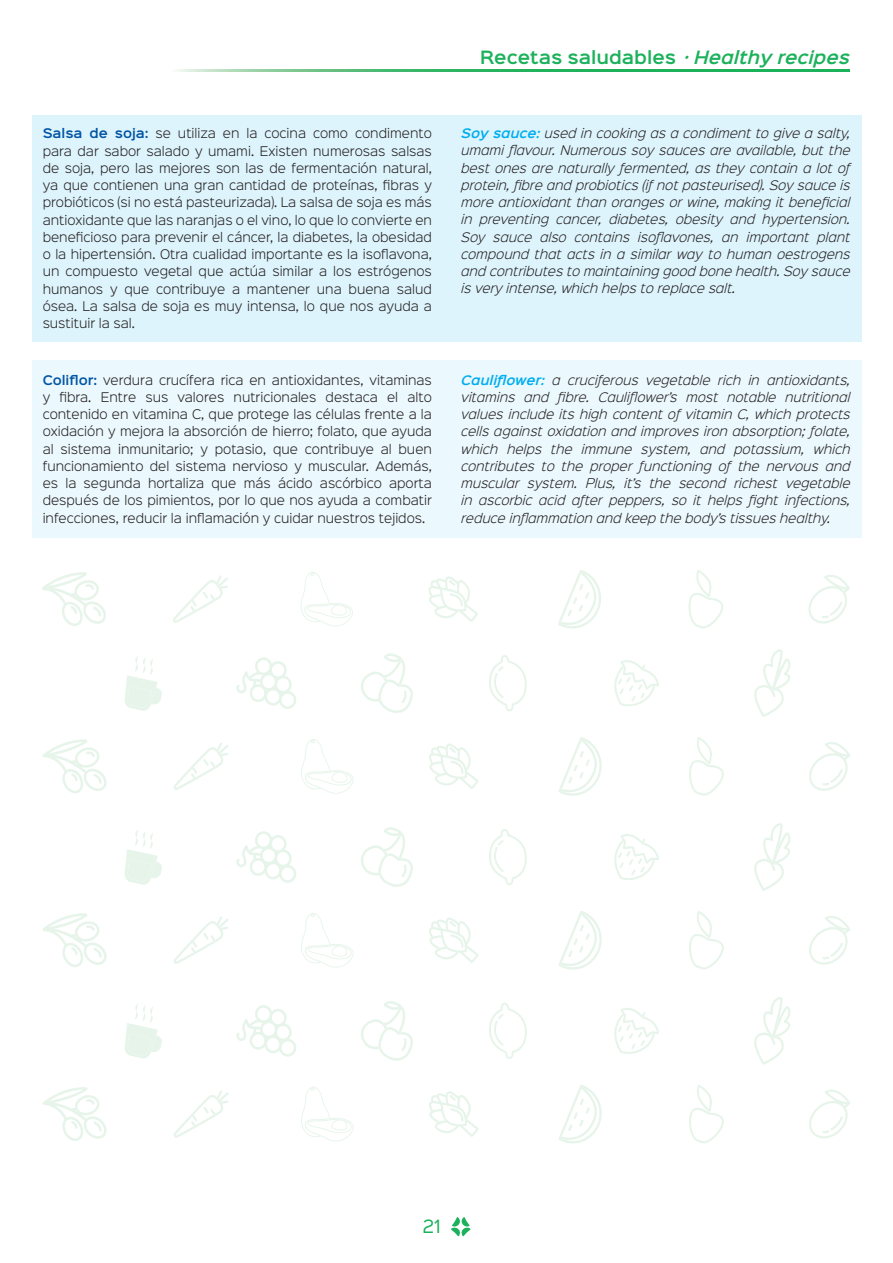
<style>
.page{position:relative;width:893px;height:1263px;background:#fff}
.page>*{position:absolute;margin:0;border:0;box-sizing:border-box;transform-origin:0 0}
.t1{font:600 16.5px "Sinkin Sans 600";color:#1cb15b}
.t2{font:16.5px "Sinkin Sans 400";color:#1cb15b}
.t3{font:300 12px/17.2px "Sinkin Sans 300";color:#231f20;text-align:justify}
.t4{font:italic 300 12px/17.2px "Sinkin Sans 300";color:#231f20;text-align:justify}
.s1{font-family:"Sinkin Sans 600";font-weight:600;color:#0155a5}
.s2{font-style:italic}
.s3{font-family:"Sinkin Sans 600";font-weight:600;color:#00aeef}
</style>
<div class="page">
<svg style="left:178px;top:70px;width:672px;height:2px"></svg>
<svg style="left:809px;top:742px;width:41px;height:49px"></svg>
<svg style="left:489px;top:655px;width:38px;height:56px"></svg>
<svg style="left:689px;top:737px;width:35px;height:59px"></svg>
<svg style="left:558px;top:737px;width:44px;height:59px"></svg>
<svg style="left:361px;top:653px;width:52px;height:60px"></svg>
<svg style="left:43px;top:739px;width:64px;height:54px"></svg>
<svg style="left:173px;top:743px;width:55px;height:47px"></svg>
<svg style="left:614px;top:660px;width:45px;height:46px"></svg>
<svg style="left:754px;top:649px;width:36px;height:68px"></svg>
<svg style="left:301px;top:739px;width:53px;height:55px"></svg>
<svg style="left:236px;top:657px;width:60px;height:52px"></svg>
<svg style="left:429px;top:744px;width:49px;height:45px"></svg>
<svg style="left:125px;top:656px;width:37px;height:55px"></svg>
<svg style="left:809px;top:916px;width:41px;height:49px"></svg>
<svg style="left:489px;top:829px;width:38px;height:56px"></svg>
<svg style="left:689px;top:911px;width:35px;height:58px"></svg>
<svg style="left:558px;top:911px;width:44px;height:59px"></svg>
<svg style="left:361px;top:827px;width:52px;height:60px"></svg>
<svg style="left:43px;top:913px;width:64px;height:54px"></svg>
<svg style="left:173px;top:917px;width:55px;height:47px"></svg>
<svg style="left:614px;top:834px;width:45px;height:46px"></svg>
<svg style="left:754px;top:823px;width:36px;height:68px"></svg>
<svg style="left:301px;top:913px;width:53px;height:55px"></svg>
<svg style="left:236px;top:831px;width:60px;height:52px"></svg>
<svg style="left:429px;top:917px;width:49px;height:46px"></svg>
<svg style="left:125px;top:830px;width:37px;height:55px"></svg>
<svg style="left:809px;top:1090px;width:41px;height:48px"></svg>
<svg style="left:489px;top:1003px;width:38px;height:56px"></svg>
<svg style="left:689px;top:1085px;width:35px;height:58px"></svg>
<svg style="left:558px;top:1085px;width:44px;height:58px"></svg>
<svg style="left:361px;top:1001px;width:52px;height:60px"></svg>
<svg style="left:43px;top:1087px;width:64px;height:54px"></svg>
<svg style="left:174px;top:1090px;width:54px;height:48px"></svg>
<svg style="left:614px;top:1008px;width:45px;height:46px"></svg>
<svg style="left:754px;top:997px;width:37px;height:68px"></svg>
<svg style="left:301px;top:1087px;width:53px;height:54px"></svg>
<svg style="left:236px;top:1005px;width:60px;height:52px"></svg>
<svg style="left:429px;top:1091px;width:49px;height:46px"></svg>
<svg style="left:125px;top:1004px;width:37px;height:54px"></svg>
<svg style="left:808px;top:575px;width:42px;height:48px"></svg>
<svg style="left:688px;top:570px;width:35px;height:58px"></svg>
<svg style="left:558px;top:570px;width:43px;height:58px"></svg>
<svg style="left:42px;top:572px;width:64px;height:54px"></svg>
<svg style="left:173px;top:575px;width:55px;height:48px"></svg>
<svg style="left:301px;top:572px;width:52px;height:55px"></svg>
<svg style="left:428px;top:576px;width:50px;height:46px"></svg>
<div style="left:32px;top:360px;width:829px;height:177px;background:#ebf8fd"></div>
<div style="left:32px;top:115px;width:829px;height:227px;background:#def4fc"></div>
<svg style="left:451px;top:1217px;width:20px;height:19px"></svg>
<p class="t3" style="left:43px;top:124px;width:391px"><span class="s1">Salsa de soja:</span> se utiliza en la cocina como condimento para dar sabor salado y umami. Existen numerosas salsas de soja, pero las mejores son las de fermentación natural, ya que contienen una gran cantidad de proteínas, fibras y probióticos (si no está pasteurizada). La salsa de soja es más antioxidante que las naranjas o el vino, lo que lo convierte en beneficioso para prevenir el cáncer, la diabetes, la obesidad o la hipertensión. Otra cualidad importante es la isoflavona, un compuesto vegetal que actúa similar a los estrógenos humanos y que contribuye a mantener una buena salud ósea. La salsa de soja es muy intensa, lo que nos ayuda a sustituir la sal.</p>
<p class="t3" style="left:43px;top:370px;width:391px"><span class="s1">Coliflor:</span> verdura crucífera rica en antioxidantes, vitaminas y fibra. Entre sus valores nutricionales destaca el alto contenido en vitamina C, que protege las células frente a la oxidación y mejora la absorción de hierro; folato, que ayuda al sistema inmunitario; y potasio, que contribuye al buen funcionamiento del sistema nervioso y muscular. Además, es la segunda hortaliza que más ácido ascórbico aporta después de los pimientos, por lo que nos ayuda a combatir infecciones, reducir la inflamación y cuidar nuestros tejidos.</p>
<h1 class="t1" style="left:480px;top:43px;width:371px">Recetas saludables <span class="s2">· Healthy recipes</span></h1>
<p class="t4" style="left:461px;top:124px;width:391px"><span class="s3">Soy sauce:</span> used in cooking as a condiment to give a salty, umami flavour. Numerous soy sauces are available, but the best ones are naturally fermented, as they contain a lot of protein, fibre and probiotics (if not pasteurised). Soy sauce is more antioxidant than oranges or wine, making it beneficial in preventing cancer, diabetes, obesity and hypertension.<br>Soy sauce also contains isoflavones, an important plant compound that acts in a similar way to human oestrogens and contributes to maintaining good bone health. Soy sauce is very intense, which helps to replace salt.</p>
<p class="t4" style="left:461px;top:370px;width:391px"><span class="s3">Cauliflower:</span> a cruciferous vegetable rich in antioxidants, vitamins and fibre. Cauliflower’s most notable nutritional values include its high content of vitamin C, which protects cells against oxidation and improves iron absorption; folate, which helps the immune system, and potassium, which contributes to the proper functioning of the nervous and muscular system. Plus, it’s the second richest vegetable in ascorbic acid after peppers, so it helps fight infections, reduce inflammation and keep the body’s tissues healthy.</p>
<h1 class="t2" style="left:423px;top:1212px;width:19px">21</h1>
</div>
